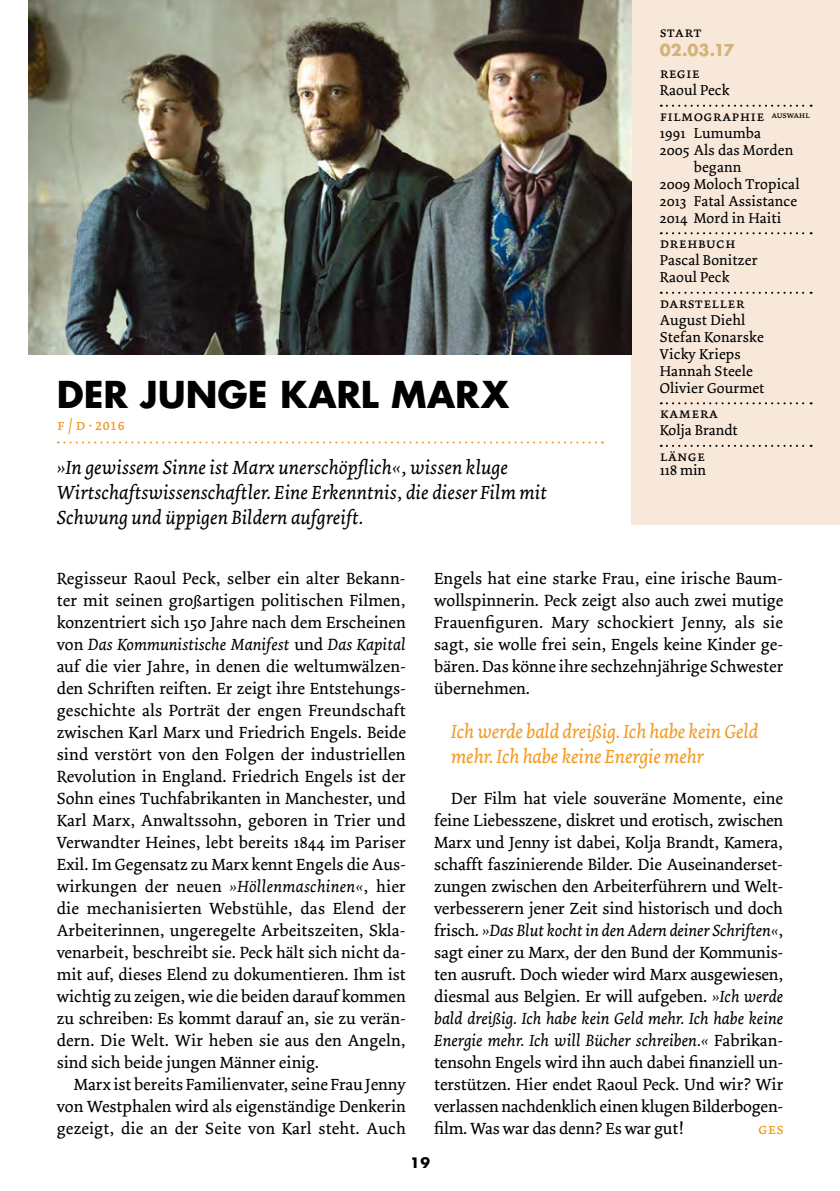
<style>
.page{position:relative;width:840px;height:1191px;background:#fff}
.page>*{position:absolute;margin:0;border:0;box-sizing:border-box;transform-origin:0 0}
.t1{font:700 36px "Futura";color:#000}
.t2{font:italic 20px/25px "Dolly";color:#000}
.t3{font:italic 20px/25px "Dolly";letter-spacing:-.01em;color:#f29a21}
.t4{font:17px/22px "Dolly";color:#000;text-align:justify}
.t5{font:16px "Dolly Small Caps";color:#f29a21}
.t6{font:700 16px "Futura";color:#d3b378}
.t7{font:15px/17px "Dolly";letter-spacing:.01em;color:#000}
.t8{font:15px "Dolly Small Caps";letter-spacing:.01em;color:#000}
.t9{font:700 14px "Futura";color:#000}
.s1{font-style:italic}
</style>
<div class="page">
<svg style="left:58px;top:441px;width:533px;height:2px"></svg>
<div style="left:631px;top:0;width:208px;height:524px;background:#f7e8da"></div>
<img style="left:28px;top:0;width:603px;height:354px">
<svg style="left:660px;top:105px;width:151px;height:2px"></svg>
<svg style="left:660px;top:232px;width:151px;height:2px"></svg>
<svg style="left:660px;top:292px;width:151px;height:2px"></svg>
<svg style="left:660px;top:402px;width:151px;height:2px"></svg>
<svg style="left:660px;top:445px;width:151px;height:2px"></svg>
<h1 class="t1" style="left:57px;top:369px;width:454px">DER JUNGE KARL MARX</h1>
<p class="t5" style="left:57px;top:415px;width:70px">f / d · 2016</p>
<p class="t2" style="left:57px;top:455px;width:491px">»In gewissem Sinne ist Marx unerschöpflich«, wissen kluge<br>Wirtschaftswissenschaftler. Eine Erkenntnis, die dieser Film mit<br>Schwung und üppigen Bildern aufgreift.</p>
<p class="t8" style="left:659px;top:24px;width:44px">start</p>
<p class="t6" style="left:659px;top:39px;width:76px">02.03.17</p>
<p class="t8" style="left:659px;top:65px;width:42px">regie</p>
<p class="t7" style="left:659px;top:82px;width:71px">Raoul Peck</p>
<p class="t8" style="left:659px;top:107px;width:151px">filmographie <sup>auswahl</sup></p>
<p class="t7" style="left:659px;top:125px;width:103px">1991 Lumumba</p>
<p class="t7" style="left:659px;top:142px;width:135px">2005 Als das Morden</p>
<p class="t7" style="left:693px;top:159px;width:49px">begann</p>
<p class="t7" style="left:659px;top:176px;width:141px">2009 Moloch Tropical</p>
<p class="t7" style="left:659px;top:193px;width:139px">2013 Fatal Assistance</p>
<p class="t7" style="left:659px;top:210px;width:123px">2014 Mord in Haiti</p>
<p class="t8" style="left:659px;top:234px;width:78px">drehbuch</p>
<p class="t7" style="left:659px;top:252px;width:99px">Pascal Bonitzer<br>Raoul Peck</p>
<p class="t8" style="left:659px;top:294px;width:86px">darsteller</p>
<p class="t7" style="left:659px;top:312px;width:106px">August Diehl<br>Stefan Konarske<br>Vicky Krieps<br>Hannah Steele<br>Olivier Gourmet</p>
<p class="t8" style="left:659px;top:404px;width:60px">kamera</p>
<p class="t7" style="left:659px;top:422px;width:79px">Kolja Brandt</p>
<p class="t8" style="left:659px;top:447px;width:47px">länge</p>
<p class="t7" style="left:659px;top:462px;width:48px">118 min</p>
<p class="t4" style="left:57px;top:568px;width:350px">Regisseur Raoul Peck, selber ein alter Bekann&shy;ter mit seinen großartigen politischen Filmen, konzentriert sich 150 Jahre nach dem Erscheinen von <span class="s1">Das Kommunistische Manifest</span> und <span class="s1">Das Kapital </span>auf die vier Jahre, in denen die weltumwälzen&shy;den Schriften reiften. Er zeigt ihre Entstehungs&shy;geschichte als Porträt der engen Freundschaft zwischen Karl Marx und Friedrich Engels. Beide sind verstört von den Folgen der industriellen Revolution in England. Friedrich Engels ist der Sohn eines Tuchfabrikanten in Manchester, und Karl Marx, Anwaltssohn, geboren in Trier und Verwandter Heines, lebt bereits 1844 im Pariser Exil. Im Gegensatz zu Marx kennt Engels die Aus&shy;wirkungen der neuen <span class="s1">»Höllenmaschinen«</span>, hier die mechanisierten Webstühle, das Elend der Arbeiterinnen, ungeregelte Arbeitszeiten, Skla&shy;venarbeit, beschreibt sie. Peck hält sich nicht da&shy;mit auf, dieses Elend zu dokumentieren. Ihm ist wichtig zu zeigen, wie die beiden darauf kommen zu schreiben: Es kommt darauf an, sie zu verän&shy;dern. Die Welt. Wir heben sie aus den Angeln, sind sich beide jungen Männer einig.</p>
<p class="t4" style="left:57px;top:1074px;width:350px;text-indent:17px">Marx ist bereits Familienvater, seine Frau Jenny von Westphalen wird als eigenständige Denkerin gezeigt, die an der Seite von Karl steht. Auch</p>
<p class="t4" style="left:434px;top:568px;width:350px">Engels hat eine starke Frau, eine irische Baum&shy;wollspinnerin. Peck zeigt also auch zwei mutige Frauenfiguren. Mary schockiert Jenny, als sie sagt, sie wolle frei sein, Engels keine Kinder ge&shy;bären. Das könne ihre sechzehnjährige Schwester übernehmen.</p>
<p class="t3" style="left:451px;top:719px;width:308px">Ich werde bald dreißig. Ich habe kein Geld mehr. Ich habe keine Energie mehr</p>
<p class="t4" style="left:434px;top:788px;width:350px;text-indent:17px">Der Film hat viele souveräne Momente, eine feine Liebesszene, diskret und erotisch, zwischen Marx und Jenny ist dabei, Kolja Brandt, Kamera, schafft faszinierende Bilder. Die Auseinanderset&shy;zungen zwischen den Arbeiterführern und Welt&shy;verbesserern jener Zeit sind historisch und doch frisch. <span class="s1">»Das Blut kocht in den Adern deiner Schriften«</span>, sagt einer zu Marx, der den Bund der Kommunis&shy;ten ausruft. Doch wieder wird Marx ausgewiesen, diesmal aus Belgien. Er will aufgeben. <span class="s1">»Ich werde bald dreißig. Ich habe kein Geld mehr. Ich habe keine Energie mehr. Ich will Bücher schreiben.«</span> Fabrikan&shy;tensohn Engels wird ihn auch dabei finanziell un&shy;terstützen. Hier endet Raoul Peck. Und wir? Wir verlassen nachdenklich einen klugen Bilderbogen&shy;film. Was war das denn? Es war gut!</p>
<p class="t5" style="left:757px;top:1119px;width:27px">ges</p>
<p class="t9" style="left:410px;top:1153px;width:21px">19</p>
</div>
